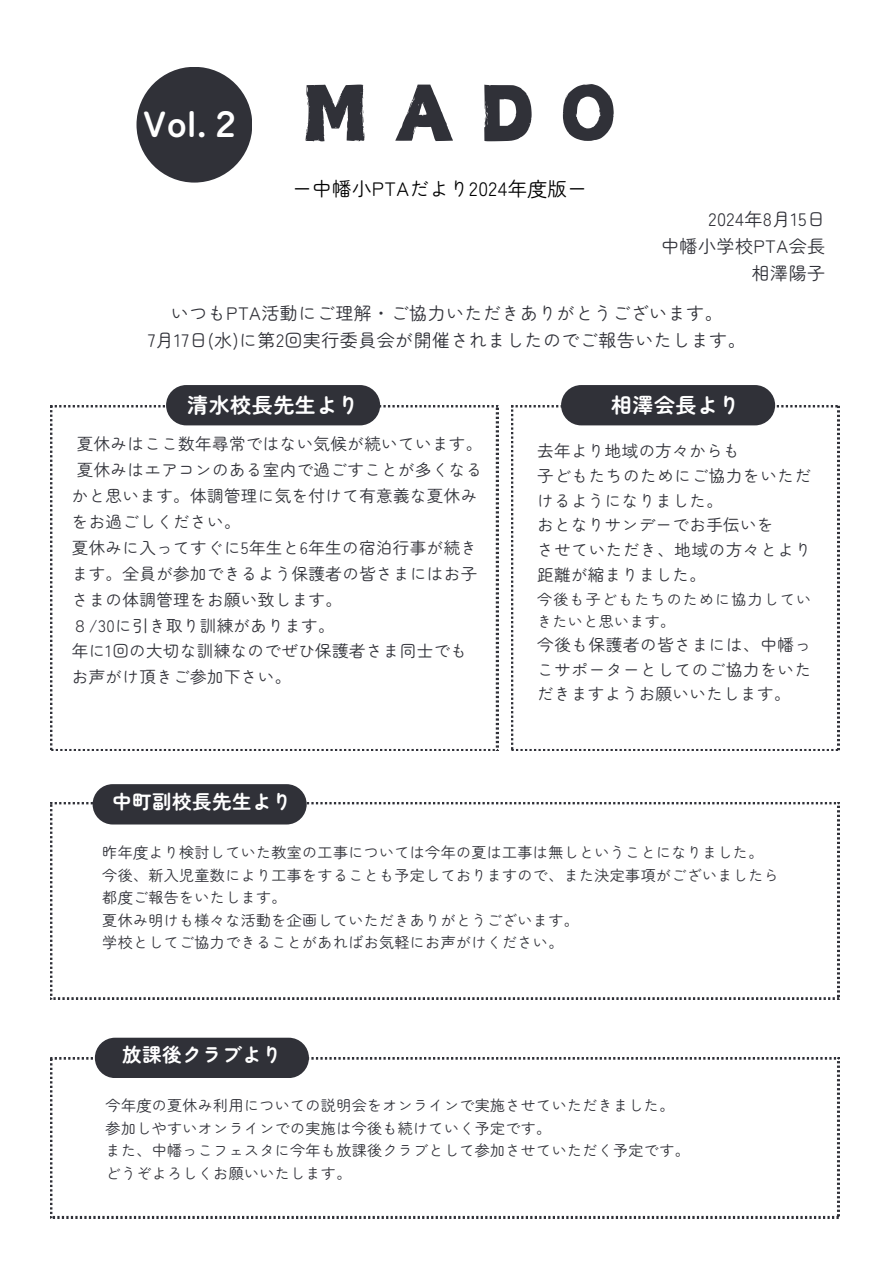
<style>
.page{position:relative;width:894px;height:1264px;background:#fff}
.page>*{position:absolute;margin:0;border:0;box-sizing:border-box;transform-origin:0 0}
.t1{font:76.5px "Canva Powerful Calligraphy";color:#303138}
.t2{font:700 36.45px "Zen Maru Gothic";color:#fff}
.t3{font:700 21px "Zen Maru Gothic";letter-spacing:.025em;color:#fff}
.t4{font:700 19.5px "Zen Maru Gothic";letter-spacing:.025em;color:#fff}
.t5{font:19.35px "Zen Maru Gothic";letter-spacing:.025em;color:#000}
.t6{font:18px/27px "Zen Maru Gothic";letter-spacing:.025em;color:#303138;text-align:center}
.t7{font:16.5px/24.8px "Zen Maru Gothic";letter-spacing:.025em;color:#303138}
.t8{font:15px "Zen Maru Gothic";letter-spacing:.025em;color:#303138}
.t9{font:15px/22.5px "Zen Maru Gothic";letter-spacing:.08em;color:#303138}
.s1{font-family:"Noto Sans CJ Ksc"}
</style>
<div class="page">
<svg style="left:511px;top:405px;width:328px;height:345px"></svg>
<svg style="left:50px;top:405px;width:448px;height:345px"></svg>
<div style="left:561px;top:385px;width:213px;height:40px;background:#303138;border-radius:20px"></div>
<div style="left:136px;top:67px;width:116px;height:115px;background:#303138;border-radius:50%"></div>
<div style="left:166px;top:385px;width:214px;height:40px;background:#303138;border-radius:20px"></div>
<svg style="left:50px;top:1057px;width:789px;height:161px"></svg>
<div style="left:93px;top:784px;width:213px;height:40px;background:#303138;border-radius:20px"></div>
<svg style="left:50px;top:802px;width:789px;height:197px"></svg>
<div style="left:95px;top:1037px;width:214px;height:41px;background:#303138;border-radius:20px"></div>
<h4 class="t2" style="left:143px;top:95px;width:102px">Vol.２</h4>
<h3 class="t1" style="left:303px;top:71px;width:314px">MADO</h3>
<h4 class="t5" style="left:292px;top:173px;width:290px"><span class="s1">－</span>中幡小PTAだより2024年度版<span class="s1">－</span></h4>
<h5 class="t6" style="left:661px;top:205px;width:165px;text-align:right">2024年8月15日<br>中幡小学校PTA会長相澤陽子</h5>
<h2 class="t6" style="left:148px;top:298px;width:599px">いつもPTA活動にご理解・ご協力いただきありがとうございます。<br>7月17日(水)に第2回実行委員会が開催されましたのでご報告いたします。</h2>
<h6 class="t3" style="left:187px;top:389px;width:173px">清水校長先生より</h6>
<h6 class="t7" style="left:77px;top:431px;width:407px">夏休みはここ数年尋常ではない気候が続いています。</h6>
<h6 class="t7" style="left:77px;top:456px;width:407px">夏休みはエアコンのある室内で過ごすことが多くなる</h6>
<h6 class="t7" style="left:72px;top:482px;width:407px">かと思います。体調管理に気を付けて有意義な夏休み</h6>
<h6 class="t7" style="left:72px;top:508px;width:170px">をお過ごしください。</h6>
<h6 class="t7" style="left:72px;top:534px;width:406px">夏休みに入ってすぐに5年生と6年生の宿泊行事が続き</h6>
<h6 class="t7" style="left:72px;top:560px;width:407px">ます。全員が参加できるよう保護者の皆さまにはお子</h6>
<h6 class="t7" style="left:72px;top:586px;width:272px">さまの体調管理をお願い致します。</h6>
<h6 class="t7" style="left:72px;top:612px;width:264px">８/30に引き取り訓練があります。</h6>
<h6 class="t7" style="left:72px;top:638px;width:397px">年に1回の大切な訓練なのでぜひ保護者さま同士でも</h6>
<h6 class="t7" style="left:72px;top:663px;width:221px">お声がけ頂きご参加下さい。</h6>
<h5 class="t3" style="left:611px;top:389px;width:130px">相澤会長より</h5>
<h1 class="t7" style="left:537px;top:437px;width:275px">去年より地域の方々からも<br>子どもたちのためにご協力をいただけるようになりました。<br>おとなりサンデーでお手伝いを<br>させていただき、地域の方々とより距離が縮まりました。</h1>
<h1 class="t9" style="left:537px;top:587px;width:275px">今後も子どもたちのために協力していきたいと思います。</h1>
<h1 class="t7" style="left:537px;top:631px;width:275px;text-align:justify">今後も保護者の皆さまには、中幡っこサポーターとしてのご協力をいただきますようお願いいたします。</h1>
<h4 class="t4" style="left:112px;top:786px;width:181px">中町副校長先生より</h4>
<p class="t8" style="left:102px;top:840px;width:662px">昨年度より検討していた教室の工事については今年の夏は工事は無しということになりました。</p>
<p class="t8" style="left:102px;top:863px;width:677px">今後、新入児童数により工事をすることも予定しておりますので、また決定事項がございましたら</p>
<p class="t8" style="left:102px;top:885px;width:186px">都度ご報告をいたします。</p>
<p class="t8" style="left:102px;top:908px;width:478px">夏休み明けも様々な活動を企画していただきありがとうございます。</p>
<p class="t8" style="left:102px;top:930px;width:462px">学校としてご協力できることがあればお気軽にお声がけください。</p>
<h4 class="t4" style="left:122px;top:1039px;width:161px">放課後クラブより</h4>
<p class="t8" style="left:106px;top:1093px;width:570px">今年度の夏休み利用についての説明会をオンラインで実施させていただきました。</p>
<p class="t8" style="left:106px;top:1116px;width:447px">参加しやすいオンラインでの実施は今後も続けていく予定です。</p>
<p class="t8" style="left:106px;top:1138px;width:585px">また、中幡っこフェスタに今年も放課後クラブとして参加させていただく予定です。</p>
<p class="t8" style="left:106px;top:1161px;width:247px">どうぞよろしくお願いいたします。</p>
</div>
